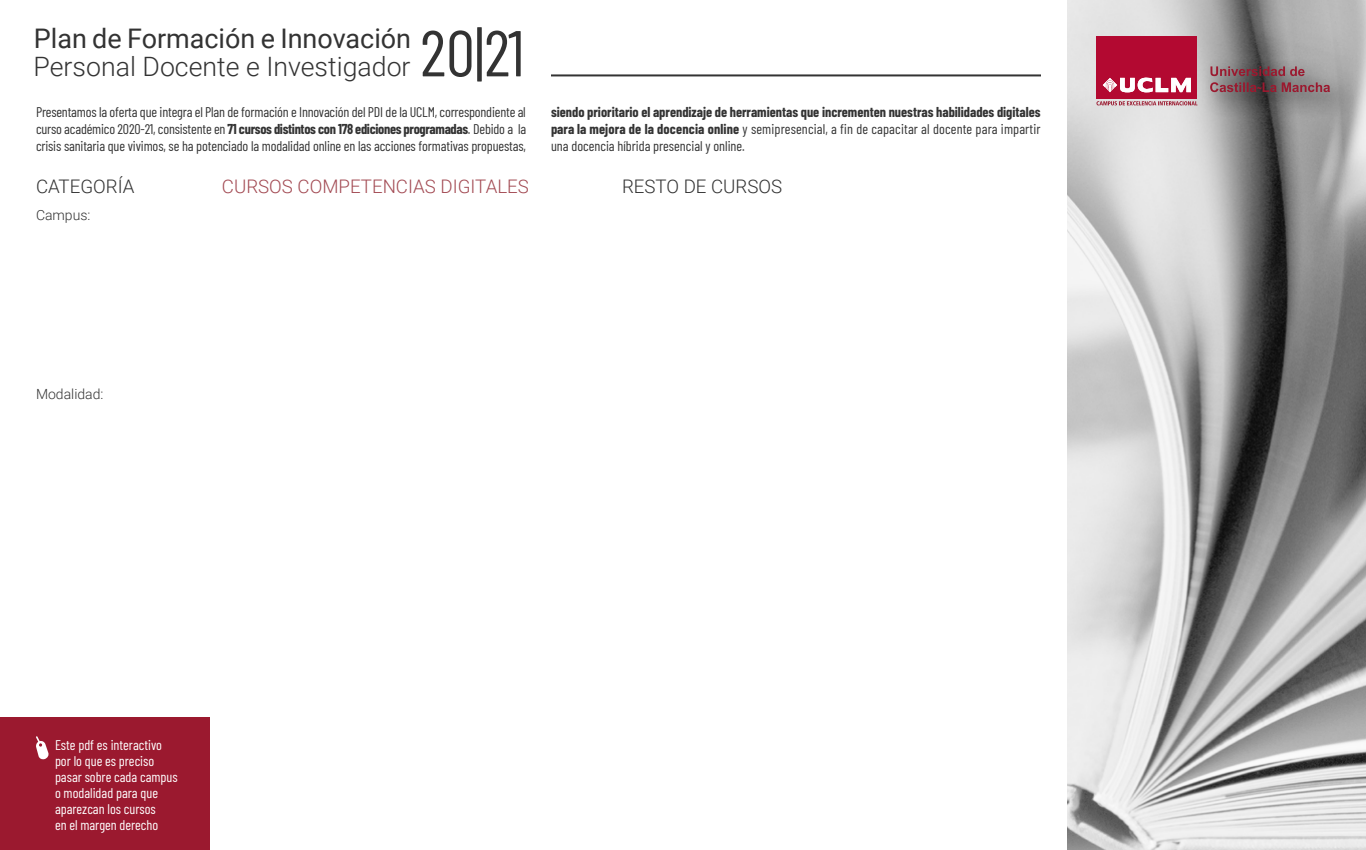
<style>
.page{position:relative;width:1366px;height:850px;background:#fff}
.page>*{position:absolute;margin:0;border:0;box-sizing:border-box;transform-origin:0 0}
.t1{font:64.7px "Barlow Condensed";color:#333}
.t2{font:27px "Roboto";color:#333}
.t3{font:300 26.7px "Roboto";color:#333}
.t4{font:300 18.7px "Roboto";color:#a34b54}
.t5{font:300 18.7px "Roboto";color:#333}
.t6{font:14px/17px "Barlow Condensed";letter-spacing:-.01em;color:#333;text-align:justify}
.t7{font:700 14px/17px "Barlow Condensed";color:#333;text-align:justify}
.t8{font:14px/16px "Barlow Condensed";color:#fff}
.t9{font:300 14px "Roboto";color:#333}
.s1{font-weight:700}
.s2{font-weight:400}
</style>
<div class="page">
<div style="left:0;top:717px;width:210px;height:133px;background:#9b192f"></div>
<img style="left:1067px;top:0;width:299px;height:850px">
<svg style="left:36px;top:736px;width:13px;height:24px"></svg>
<svg style="left:1096px;top:101px;width:101px;height:4px"></svg>
<div style="left:1200px;top:57px;width:157px;height:64px;background:#000;opacity:.75"></div>
<svg style="left:1210px;top:82px;width:120px;height:10px"></svg>
<svg style="left:1210px;top:66px;width:95px;height:10px"></svg>
<div style="left:1096px;top:36px;width:101px;height:62px;background:#b30931"></div>
<svg style="left:1103px;top:78px;width:88px;height:14px"></svg>
<hr style="left:551px;top:74px;width:490px;height:2px;background:#333">
<h1 class="t1" style="left:420px;top:7px;width:106px">20|21</h1>
<p class="t6" style="left:36px;top:102px;width:492px">Presentamos la oferta que integra el Plan de formación e Innovación del PDI de la UCLM, correspondiente al curso académico 2020-21, consistente en <span class="s1">71 cursos distintos con 178 ediciones programadas</span>. Debido a la crisis sanitaria que vivimos, se ha potenciado la modalidad online en las acciones formativas propuestas,</p>
<p class="t7" style="left:551px;top:103px;width:491px">siendo prioritario el aprendizaje de herramientas que incrementen nuestras habilidades digitales para la mejora de la docencia online <span class="s2">y semipresencial, a fin de capacitar al docente para impartir una docencia híbrida presencial y online.</span></p>
<h2 class="t2" style="left:34px;top:19px;width:379px">Plan de Formación e Innovación</h2>
<h3 class="t3" style="left:34px;top:48px;width:379px">Personal Docente e Investigador</h3>
<h3 class="t5" style="left:36px;top:173px;width:100px">CATEGORÍA</h3>
<p class="t9" style="left:36px;top:205px;width:56px">Campus:</p>
<p class="t9" style="left:36px;top:384px;width:69px">Modalidad:</p>
<h3 class="t4" style="left:222px;top:173px;width:308px">CURSOS COMPETENCIAS DIGITALES</h3>
<h3 class="t5" style="left:622px;top:173px;width:162px">RESTO DE CURSOS</h3>
<p class="t8" style="left:55px;top:736px;width:124px">Este pdf es interactivo por lo que es preciso pasar sobre cada campus o modalidad para que aparezcan los cursos<br>en el margen derecho</p>
</div>
